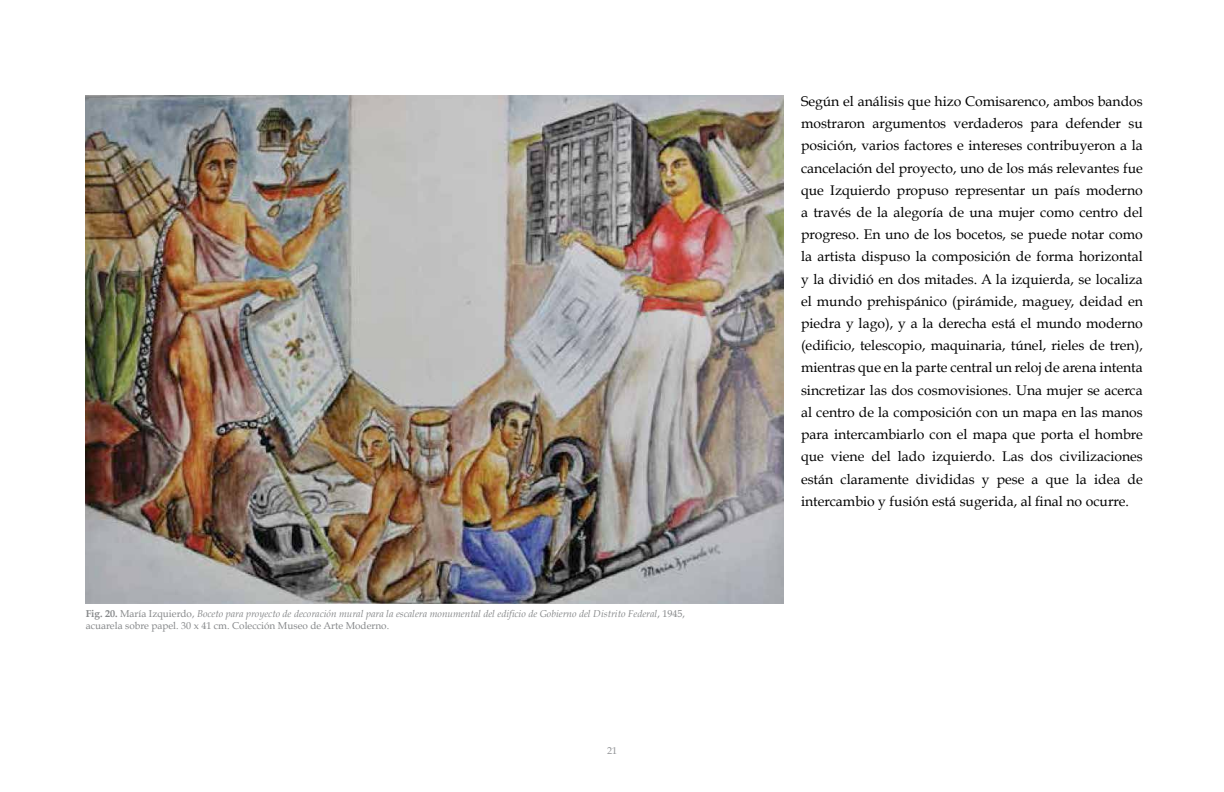
<style>
.page{position:relative;width:1224px;height:792px;background:#fff}
.page>*{position:absolute;margin:0;border:0;box-sizing:border-box;transform-origin:0 0}
.t1{font:14px/22.2px "Book Antiqua";color:#000;text-align:justify}
.t2{font:italic 10px/12px "Book Antiqua";color:#86888a}
.t3{font:10px "Book Antiqua";color:#929497}
.s1{font-weight:700;font-style:normal}
.s2{font-style:normal}
</style>
<div class="page">
<img style="left:85px;top:95px;width:699px;height:508px">
<p class="t2" style="left:86px;top:608px;width:601px"><span class="s1">Fig. 20.</span> <span class="s2">María Izquierdo,</span> Boceto para proyecto de decoración mural para la escalera monumental del edificio de Gobierno del Distrito Federal<span class="s2">, 1945, acuarela sobre papel. 30 x 41 cm. Colección Museo de Arte Moderno.</span></p>
<p class="t3" style="left:607px;top:745px;width:11px">21</p>
<p class="t1" style="left:801px;top:90px;width:343px">Según el análisis que hizo Comisarenco, ambos bandos mostraron argumentos verdaderos para defender su posición, varios factores e intereses contribuyeron a la cancelación del proyecto, uno de los más relevantes fue que Izquierdo propuso representar un país moderno a través de la alegoría de una mujer como centro del progreso. En uno de los bocetos, se puede notar como la artista dispuso la composición de forma horizontal y la dividió en dos mitades. A la izquierda, se localiza el mundo prehispánico (pirámide, maguey, deidad en piedra y lago), y a la derecha está el mundo moderno (edificio, telescopio, maquinaria, túnel, rieles de tren), mientras que en la parte central un reloj de arena intenta sincretizar las dos cosmovisiones. Una mujer se acerca al centro de la composición con un mapa en las manos para intercambiarlo con el mapa que porta el hombre que viene del lado izquierdo. Las dos civilizaciones están claramente divididas y pese a que la idea de intercambio y fusión está sugerida, al final no ocurre.</p>
</div>
